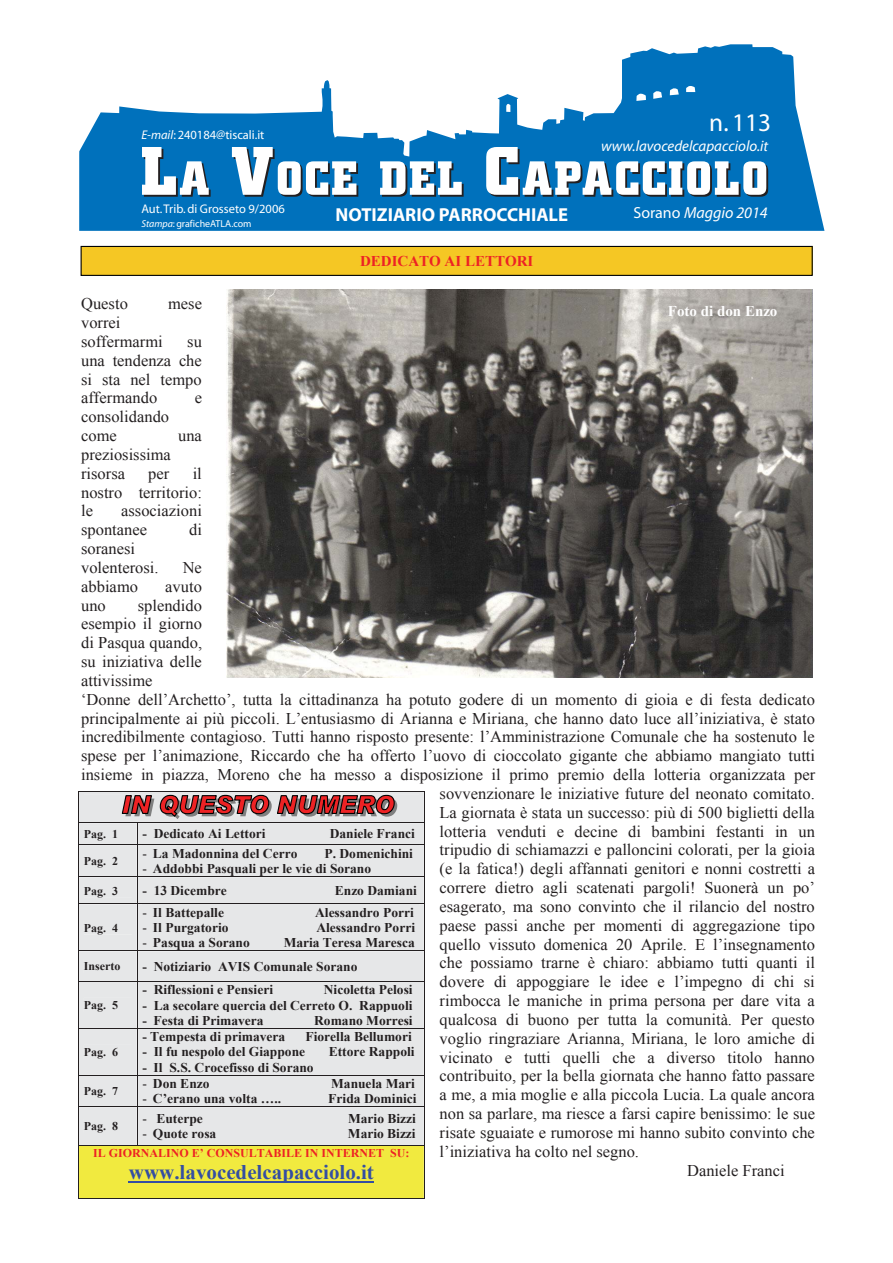
<style>
.page{position:relative;width:893px;height:1263px;background:#fff}
.page>*{position:absolute;margin:0;border:0;box-sizing:border-box;transform-origin:0 0}
.t1{font:25.5px "Myriad";color:#fff}
.t2{font:700 20.85px "Times New Roman";color:#344ea2}
.t3{font:700 18.9px "Myriad";color:#fff}
.t4{font:16.35px/18.9px "Times New Roman";color:#231f20}
.t5{font:italic 16.05px "Myriad";color:#fff}
.t6{font:italic 15px "Myriad";color:#fff}
.t7{font:700 14.85px "Times New Roman";color:#ed2224}
.t8{font:700 14.85px "Times New Roman";color:#fff}
.t9{font:700 13.35px "Times New Roman";color:#231f20}
.t10{font:12.6px "Myriad";color:#fff}
.t11{font:700 11.85px "Times New Roman";color:#231f20}
.t12{font:700 11.85px "Times New Roman";color:#ed2224}
.t13{font:10.05px "Myriad";color:#fff}
.s1{font-style:italic}
.s2{font-style:normal}
.s3{font-weight:400}
</style>
<div class="page">
<svg style="left:79px;top:44px;width:745px;height:187px;fill:#0071bc"></svg>
<svg style="left:142px;top:147px;width:69px;height:50px"></svg>
<svg style="left:232px;top:147px;width:126px;height:50px"></svg>
<svg style="left:380px;top:161px;width:84px;height:36px"></svg>
<svg style="left:486px;top:147px;width:282px;height:50px"></svg>
<div style="left:81px;top:246px;width:731px;height:29px;background:#f5c724"></div>
<div style="left:81px;top:246px;width:732px;height:30px;border:1px solid #010202"></div>
<svg style="left:78px;top:791px;width:347px;height:408px;background:#dcd9c5"></svg>
<img style="left:226px;top:289px;width:587px;height:389px">
<p class="t10" style="left:141px;top:130px;width:125px"><span class="s1">E-mail</span>: 240184@tiscali.it</p>
<p class="t10" style="left:141px;top:204px;width:145px">Aut. Trib. di Grosseto 9/2006</p>
<p class="t13" style="left:141px;top:220px;width:112px"><span class="s1">Stampa</span>: graficheATLA.com</p>
<p class="t4" style="left:81px;top:294px;width:48px">Questo</p>
<p class="t4" style="left:168px;top:294px;width:35px">mese</p>
<p class="t4" style="left:81px;top:313px;width:83px">vorrei soffermarmi</p>
<p class="t4" style="left:81px;top:332px;width:122px;text-align:justify;text-indent:106px">su una tendenza che si sta nel tempo affermando</p>
<p class="t4" style="left:195px;top:389px;width:9px">e</p>
<p class="t4" style="left:81px;top:407px;width:90px">consolidando come</p>
<p class="t4" style="left:178px;top:426px;width:25px">una</p>
<p class="t4" style="left:81px;top:445px;width:91px">preziosissima risorsa</p>
<p class="t4" style="left:81px;top:464px;width:122px;text-align:justify;text-indent:112px">il nostro territorio: le</p>
<p class="t4" style="left:148px;top:464px;width:23px">per</p>
<p class="t4" style="left:81px;top:502px;width:122px;text-indent:40px">associazioni spontanee</p>
<p class="t4" style="left:189px;top:520px;width:14px">di</p>
<p class="t4" style="left:81px;top:539px;width:79px">soranesi volenterosi.</p>
<p class="t4" style="left:183px;top:558px;width:21px">Ne</p>
<p class="t3" style="left:336px;top:207px;width:234px">NOTIZIARIO PARROCCHIALE</p>
<p class="t7" style="left:360px;top:253px;width:175px">DEDICATO AI LETTORI</p>
<h1 class="t1" style="left:709px;top:113px;width:63px">n. 113</h1>
<p class="t6" style="left:601px;top:140px;width:168px">www.lavocedelcapacciolo.it</p>
<p class="t5" style="left:633px;top:206px;width:136px"><span class="s2">Sorano</span> Maggio 2014</p>
<p class="t8" style="left:668px;top:303px;width:111px">Foto di don Enzo</p>
<p class="t4" style="left:81px;top:577px;width:58px">abbiamo</p>
<p class="t4" style="left:165px;top:577px;width:38px">avuto</p>
<p class="t4" style="left:81px;top:596px;width:26px">uno</p>
<p class="t4" style="left:138px;top:596px;width:66px">splendido</p>
<p class="t4" style="left:81px;top:615px;width:122px">esempio il giorno</p>
<p class="t4" style="left:81px;top:633px;width:123px">di Pasqua quando,</p>
<p class="t4" style="left:81px;top:652px;width:122px">su iniziativa delle</p>
<p class="t4" style="left:81px;top:671px;width:73px">attivissime</p>
<p class="t4" style="left:81px;top:690px;width:735px">‘Donne dell’Archetto’, tutta la cittadinanza ha potuto godere di un momento di gioia e di festa dedicato</p>
<p class="t4" style="left:81px;top:709px;width:735px">principalmente ai più piccoli. L’entusiasmo di Arianna e Miriana, che hanno dato luce all’iniziativa, è stato</p>
<p class="t4" style="left:81px;top:727px;width:735px">incredibilmente contagioso. Tutti hanno risposto presente: l’Amministrazione Comunale che ha sostenuto le</p>
<p class="t4" style="left:81px;top:746px;width:735px">spese per l’animazione, Riccardo che ha offerto l’uovo di cioccolato gigante che abbiamo mangiato tutti</p>
<p class="t4" style="left:81px;top:765px;width:735px">insieme in piazza, Moreno che ha messo a disposizione il primo premio della lotteria organizzata per</p>
<p class="t4" style="left:439px;top:784px;width:377px">sovvenzionare le iniziative future del neonato comitato.</p>
<p class="t4" style="left:439px;top:803px;width:377px">La giornata è stata un successo: più di 500 biglietti della</p>
<p class="t4" style="left:439px;top:822px;width:377px">lotteria venduti e decine di bambini festanti in un</p>
<p class="t4" style="left:439px;top:840px;width:377px">tripudio di schiamazzi e palloncini colorati, per la gioia</p>
<p class="t4" style="left:439px;top:859px;width:377px">(e la fatica!) degli affannati genitori e nonni costretti a</p>
<p class="t4" style="left:439px;top:878px;width:377px">correre dietro agli scatenati pargoli! Suonerà un po’</p>
<p class="t4" style="left:439px;top:897px;width:377px">esagerato, ma sono convinto che il rilancio del nostro</p>
<p class="t4" style="left:439px;top:916px;width:377px">paese passi anche per momenti di aggregazione tipo</p>
<p class="t4" style="left:439px;top:935px;width:377px">quello vissuto domenica 20 Aprile. E l’insegnamento</p>
<p class="t4" style="left:439px;top:953px;width:377px">che possiamo trarne è chiaro: abbiamo tutti quanti il</p>
<p class="t4" style="left:439px;top:972px;width:377px">dovere di appoggiare le idee e l’impegno di chi si</p>
<p class="t4" style="left:439px;top:991px;width:377px">rimbocca le maniche in prima persona per dare vita a</p>
<p class="t4" style="left:439px;top:1010px;width:377px">qualcosa di buono per tutta la comunità. Per questo</p>
<p class="t4" style="left:439px;top:1029px;width:377px">voglio ringraziare Arianna, Miriana, le loro amiche di</p>
<p class="t4" style="left:439px;top:1048px;width:377px">vicinato e tutti quelli che a diverso titolo hanno</p>
<p class="t4" style="left:439px;top:1066px;width:377px">contribuito, per la bella giornata che hanno fatto passare</p>
<p class="t4" style="left:439px;top:1085px;width:377px">a me, a mia moglie e alla piccola Lucia. La quale ancora</p>
<p class="t4" style="left:439px;top:1104px;width:377px">non sa parlare, ma riesce a farsi capire benissimo: le sue</p>
<p class="t4" style="left:439px;top:1123px;width:377px">risate sguaiate e rumorose mi hanno subito convinto che</p>
<p class="t4" style="left:439px;top:1142px;width:201px">l’iniziativa ha colto nel segno.</p>
<p class="t4" style="left:687px;top:1161px;width:99px">Daniele Franci</p>
<p class="t11" style="left:84px;top:827px;width:36px">Pag. 1</p>
<p class="t9" style="left:142px;top:827px;width:125px">- Dedicato Ai Lettori</p>
<p class="t9" style="left:330px;top:827px;width:87px">Daniele Franci</p>
<p class="t11" style="left:84px;top:855px;width:36px">Pag. 2</p>
<p class="t9" style="left:142px;top:846px;width:157px"><span class="s3">-</span> La Madonnina del Cerro</p>
<p class="t9" style="left:324px;top:846px;width:90px">P. Domenichini</p>
<p class="t9" style="left:142px;top:861px;width:230px"><span class="s3">-</span> Addobbi Pasquali per le vie di Sorano</p>
<p class="t11" style="left:84px;top:884px;width:36px">Pag. 3</p>
<p class="t9" style="left:142px;top:883px;width:86px">- 13 Dicembre</p>
<p class="t9" style="left:335px;top:883px;width:84px">Enzo Damiani</p>
<p class="t11" style="left:84px;top:921px;width:36px">Pag. 4</p>
<p class="t9" style="left:142px;top:905px;width:83px"><span class="s3">-</span> Il Battepalle</p>
<p class="t9" style="left:315px;top:905px;width:100px">Alessandro Porri</p>
<p class="t9" style="left:142px;top:920px;width:88px"><span class="s3">-</span> Il Purgatorio</p>
<p class="t9" style="left:316px;top:920px;width:100px">Alessandro Porri</p>
<p class="t9" style="left:142px;top:936px;width:109px"><span class="s3">-</span> Pasqua a Sorano</p>
<p class="t9" style="left:284px;top:936px;width:133px">Maria Teresa Maresca</p>
<p class="t11" style="left:84px;top:960px;width:38px">Inserto</p>
<p class="t9" style="left:142px;top:959px;width:217px">- Notiziario AVIS Comunale Sorano</p>
<p class="t11" style="left:84px;top:998px;width:36px">Pag. 5</p>
<p class="t9" style="left:142px;top:982px;width:132px">- Riflessioni e Pensieri</p>
<p class="t9" style="left:324px;top:982px;width:90px">Nicoletta Pelosi</p>
<p class="t9" style="left:142px;top:998px;width:272px">- La secolare quercia del Cerreto O. Rappuoli</p>
<p class="t9" style="left:142px;top:1013px;width:123px">- Festa di Primavera</p>
<p class="t9" style="left:314px;top:1013px;width:100px">Romano Morresi</p>
<p class="t9" style="left:142px;top:1029px;width:145px">- Tempesta di primavera</p>
<p class="t9" style="left:306px;top:1029px;width:108px">Fiorella Bellumori</p>
<p class="t9" style="left:142px;top:1045px;width:164px">- Il fu nespolo del Giappone</p>
<p class="t9" style="left:329px;top:1045px;width:87px">Ettore Rappoli</p>
<p class="t9" style="left:142px;top:1060px;width:173px">- Il S.S. Crocefisso di Sorano</p>
<p class="t11" style="left:84px;top:1045px;width:36px">Pag. 6</p>
<p class="t9" style="left:142px;top:1076px;width:69px"><span class="s3">-</span> Don Enzo</p>
<p class="t9" style="left:331px;top:1076px;width:85px">Manuela Mari</p>
<p class="t9" style="left:142px;top:1092px;width:140px"><span class="s3">-</span> C’erano una volta …..</p>
<p class="t9" style="left:328px;top:1092px;width:90px">Frida Dominici</p>
<p class="t11" style="left:84px;top:1085px;width:36px">Pag. 7</p>
<p class="t9" style="left:142px;top:1111px;width:62px"><span class="s3">-</span> Euterpe</p>
<p class="t9" style="left:348px;top:1111px;width:69px">Mario Bizzi</p>
<p class="t9" style="left:142px;top:1127px;width:75px"><span class="s3">-</span> Quote rosa</p>
<p class="t9" style="left:348px;top:1127px;width:69px">Mario Bizzi</p>
<p class="t12" style="left:93px;top:1146px;width:318px">IL GIORNALINO E’ CONSULTABILE IN INTERNET SU:</p>
<p class="t2" style="left:129px;top:1160px;width:246px">www.lavocedelcapacciolo.it</p>
<p class="t11" style="left:84px;top:1120px;width:36px">Pag. 8</p>
</div>
